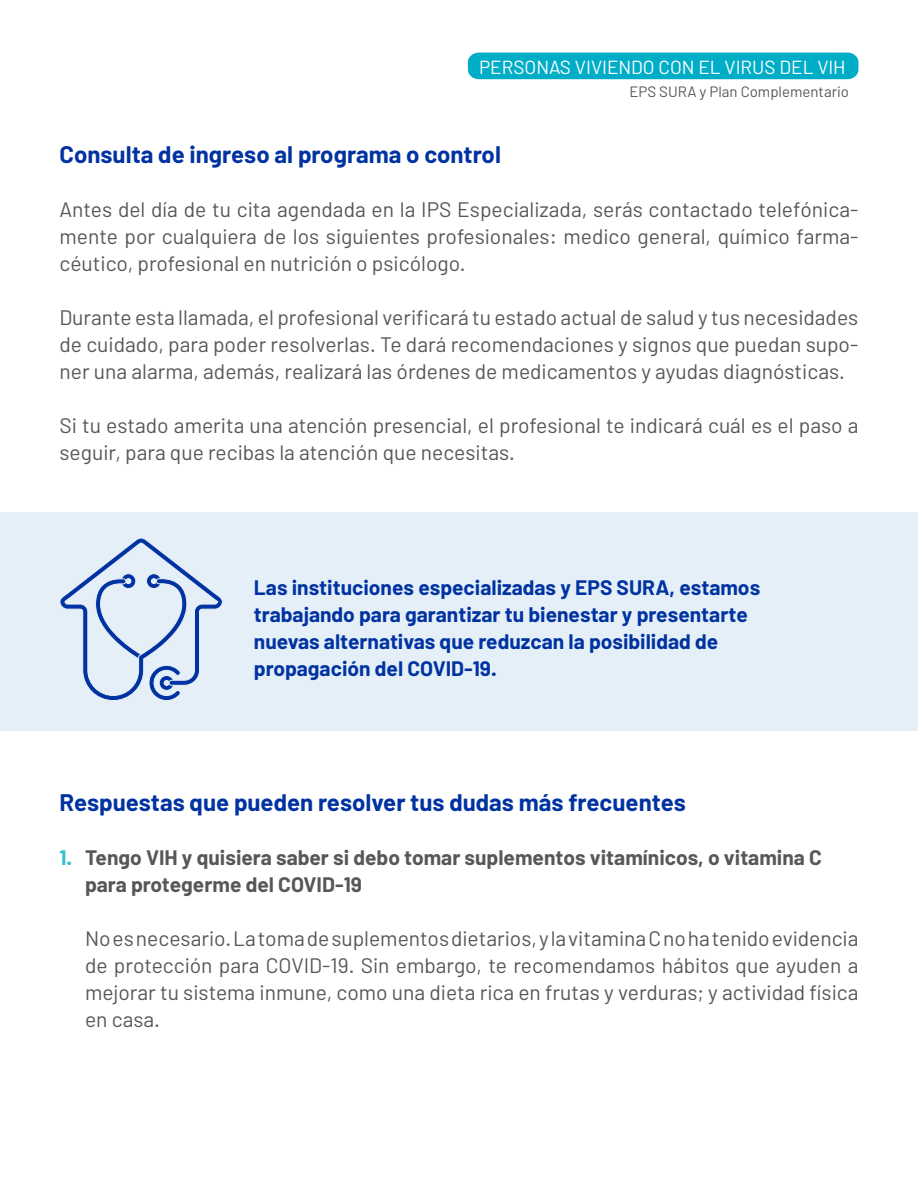
<style>
.page{position:relative;width:918px;height:1188px;background:#fff}
.page>*{position:absolute;margin:0;border:0;box-sizing:border-box;transform-origin:0 0}
.t1{font:700 24px "Barlow";color:#0033a1}
.t2{font:21px/27px "Barlow";color:#575756;text-align:justify}
.t3{font:700 21px/27px "Barlow";color:#0033a1}
.t4{font:700 21px/27px "Barlow";color:#575756}
.t5{font:19.05px "Barlow";color:#fff}
.t6{font:15px "Barlow";color:#575756}
.s1{color:#33bed2}
</style>
<div class="page">
<div style="left:468px;top:53px;width:390px;height:26px;background:#00adc7"></div>
<div style="left:0;top:512px;width:918px;height:218px;background:#e5eff8"></div>
<svg style="left:60px;top:538px;width:163px;height:163px"></svg>
<p class="t5" style="left:479px;top:55px;width:368px">PERSONAS VIVIENDO CON EL VIRUS DEL VIH</p>
<p class="t6" style="left:630px;top:83px;width:221px">EPS SURA y Plan Complementario</p>
<p class="t1" style="left:60px;top:140px;width:443px">Consulta de ingreso al programa o control</p>
<p class="t2" style="left:60px;top:195px;width:800px">Antes del día de tu cita agendada en la IPS Especializada, serás contactado telefónica&shy;mente por cualquiera de los siguientes profesionales: medico general, químico farma&shy;céutico, profesional en nutrición o psicólogo.</p>
<p class="t2" style="left:60px;top:303px;width:800px">Durante esta llamada, el profesional verificará tu estado actual de salud y tus necesidades de cuidado, para poder resolverlas. Te dará recomendaciones y signos que puedan supo&shy;ner una alarma, además, realizará las órdenes de medicamentos y ayudas diagnósticas.</p>
<p class="t2" style="left:60px;top:411px;width:801px">Si tu estado amerita una atención presencial, el profesional te indicará cuál es el paso a seguir, para que recibas la atención que necesitas.</p>
<p class="t3" style="left:254px;top:574px;width:508px">Las instituciones especializadas y EPS SURA, estamos trabajando para garantizar tu bienestar y presentarte nuevas alternativas que reduzcan la posibilidad de propagación del COVID-19.</p>
<p class="t1" style="left:60px;top:788px;width:628px">Respuestas que pueden resolver tus dudas más frecuentes</p>
<p class="t4" style="left:85px;top:844px;width:738px;text-indent:-25px"><span class="s1">1.</span> Tengo VIH y quisiera saber si debo tomar suplementos vitamínicos, o vitamina C para protegerme del COVID-19</p>
<p class="t2" style="left:85px;top:924px;width:775px">No es necesario. La toma de suplementos dietarios, y la vitamina C no ha tenido evidencia de protección para COVID-19. Sin embargo, te recomendamos hábitos que ayuden a mejorar tu sistema inmune, como una dieta rica en frutas y verduras; y actividad física en casa.</p>
</div>
